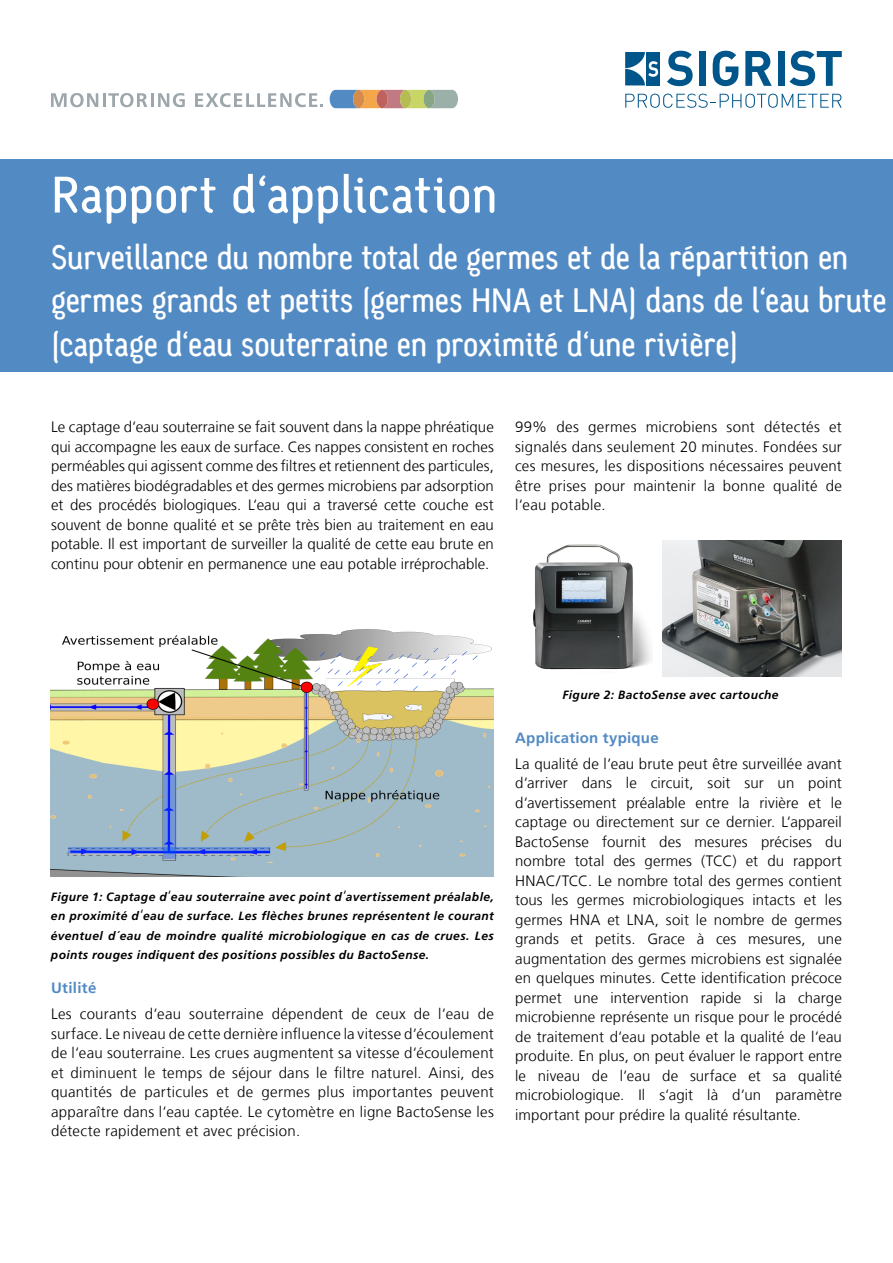
<style>
.page{position:relative;width:893px;height:1263px;background:#fff}
.page>*{position:absolute;margin:0;border:0;box-sizing:border-box;transform-origin:0 0}
._01_Titel__Produkt{font:52.5px "Sgiv 1 Medium CAP Snum";letter-spacing:.01em;color:#fff}
._02_Untertitel{font:34.5px/43.5px "Sgiv 1 Medium CAP Snum";color:#fff}
._04_a_Grundtext{font:300 15px/19.5px "Frutiger LT Com";letter-spacing:.01em;color:#000;text-align:justify}
._04_a_Grundtext-2{font:700 15px "Frutiger LT Com";letter-spacing:.015em;color:#528ac4}
._03_Absatztitel{font:700 15px "Frutiger LT Com";letter-spacing:.025em;color:#528ac4}
._05_Bildlegende{font:italic 700 12px/19.5px "Frutiger LT Com";letter-spacing:.03em;color:#000;text-align:justify}
.s1{font-weight:300;font-style:normal;font-size:15px}
</style>
<div class="page">
<svg style="left:667px;top:51px;width:26px;height:35px"></svg>
<div style="left:699px;top:51px;width:7px;height:35px;background:#00568a"></div>
<svg style="left:713px;top:51px;width:25px;height:35px"></svg>
<svg style="left:745px;top:51px;width:27px;height:35px"></svg>
<div style="left:778px;top:51px;width:6px;height:35px;background:#00568a"></div>
<svg style="left:789px;top:51px;width:53px;height:35px"></svg>
<svg style="left:625px;top:94px;width:217px;height:14px"></svg>
<div style="left:646px;top:52px;width:14px;height:33px;background:#00568a"></div>
<svg style="left:625px;top:52px;width:33px;height:33px"></svg>
<div style="left:0;top:159px;width:893px;height:213px;background:#528ac4"></div>
<img style="left:51px;top:629px;width:443px;height:247px">
<img style="left:533px;top:544px;width:118px;height:126px">
<img style="left:663px;top:540px;width:179px;height:136px">
<svg style="left:330px;top:90px;width:128px;height:18px;background:#ac9f85"></svg>
<div style="left:423px;top:90px;width:12px;height:18px;background:#89a684;border-radius:50%"></div>
<svg style="left:51px;top:93px;width:47px;height:14px"></svg>
<hr style="left:103px;top:93px;width:3px;height:14px;background:#9ca6ab">
<svg style="left:108px;top:93px;width:39px;height:14px"></svg>
<hr style="left:151px;top:93px;width:3px;height:14px;background:#9ca6ab">
<svg style="left:158px;top:93px;width:27px;height:14px"></svg>
<svg style="left:195px;top:93px;width:128px;height:14px"></svg>
<p class="_01_Titel__Produkt" style="left:51px;top:167px;width:448px">Rapport d‘application</p>
<p class="_02_Untertitel" style="left:51px;top:236px;width:837px">Surveillance du nombre total de germes et de la répartition en germes grands et petits (germes HNA et LNA) dans de l‘eau brute (captage d‘eau souterraine en proximité d‘une rivière)</p>
<p class="_04_a_Grundtext" style="left:51px;top:417px;width:444px">Le captage d‘eau souterraine se fait souvent dans la nappe phréatique qui accompagne les eaux de surface. Ces nappes consistent en roches perméables qui agissent comme des filtres et retiennent des particules, des matières biodégradables et des germes microbiens par adsorption et des procédés biologiques. L‘eau qui a traversé cette couche est souvent de bonne qualité et se prête très bien au traitement en eau potable. Il est important de surveiller la qualité de cette eau brute en continu pour obtenir en permanence une eau potable irréprochable.</p>
<p class="_04_a_Grundtext" style="left:515px;top:417px;width:328px">99% des germes microbiens sont détectés et signalés dans seulement 20 minutes. Fondées sur ces mesures, les dispositions nécessaires peuvent être prises pour maintenir la bonne qualité de l‘eau potable.</p>
<p class="_05_Bildlegende" style="left:51px;top:887px;width:444px">Figure 1: Captage d<span class="s1">‘</span>eau souterraine avec point d<span class="s1">‘</span>avertissement préalable, en proximité d<span class="s1">‘</span>eau de surface. Les flèches brunes représentent le courant éventuel d´eau de moindre qualité microbiologique en cas de crues. Les points rouges indiquent des positions possibles du BactoSense.</p>
<p class="_03_Absatztitel" style="left:51px;top:979px;width:47px">Utilité</p>
<p class="_04_a_Grundtext" style="left:51px;top:1004px;width:444px">Les courants d‘eau souterraine dépendent de ceux de l‘eau de surface. Le niveau de cette dernière influence la vitesse d‘écoulement de l‘eau souterraine. Les crues augmentent sa vitesse d‘écoulement et diminuent le temps de séjour dans le filtre naturel. Ainsi, des quantités de particules et de germes plus importantes peuvent apparaître dans l‘eau captée. Le cytomètre en ligne BactoSense les détecte rapidement et avec précision.</p>
<p class="_05_Bildlegende" style="left:562px;top:685px;width:218px">Figure 2: BactoSense avec cartouche</p>
<p class="_04_a_Grundtext-2" style="left:515px;top:729px;width:145px">Application typique</p>
<p class="_04_a_Grundtext" style="left:515px;top:754px;width:328px">La qualité de l‘eau brute peut être surveillée avant d‘arriver dans le circuit, soit sur un point d‘avertissement préalable entre la rivière et le captage ou directement sur ce dernier. L‘appareil BactoSense fournit des mesures précises du nombre total des germes (TCC) et du rapport HNAC/TCC. Le nombre total des germes contient tous les germes microbiologiques intacts et les germes HNA et LNA, soit le nombre de germes grands et petits. Grace à ces mesures, une augmentation des germes microbiens est signalée en quelques minutes. Cette identification précoce permet une intervention rapide si la charge microbienne représente un risque pour le procédé de traitement d‘eau potable et la qualité de l‘eau produite. En plus, on peut évaluer le rapport entre le niveau de l‘eau de surface et sa qualité microbiologique. Il s‘agit là d‘un paramètre important pour prédire la qualité résultante.</p>
</div>
